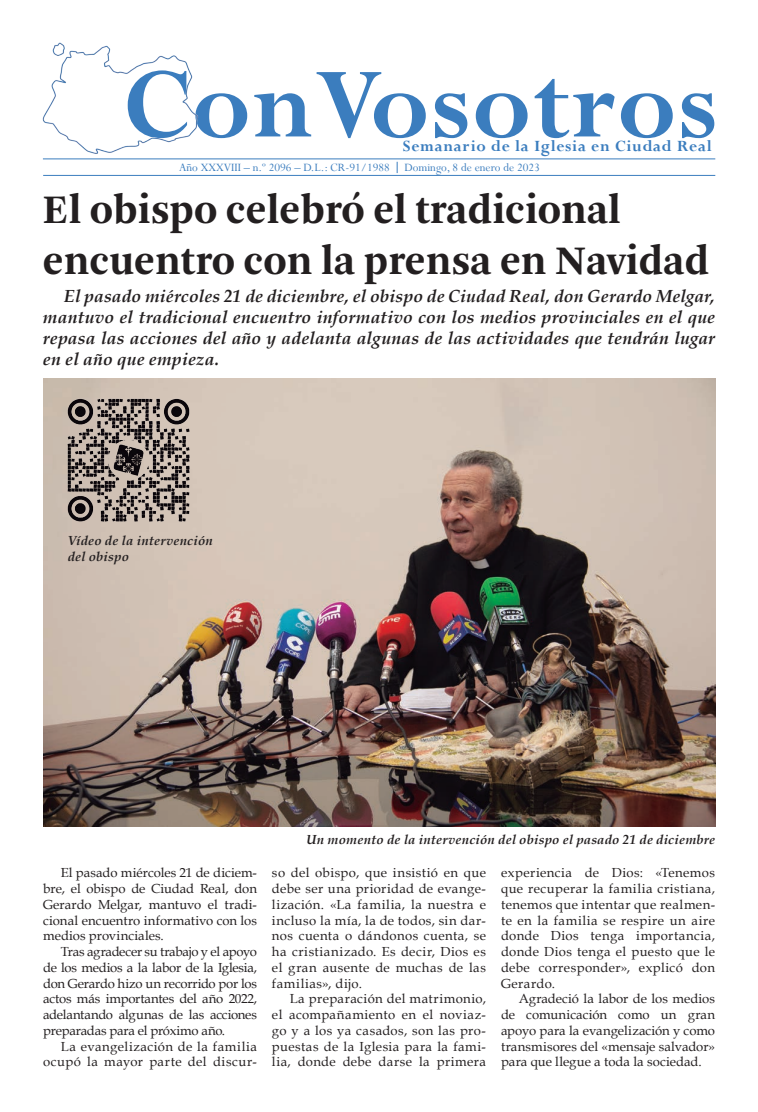
<style>
.page{position:relative;width:758px;height:1112px;background:#fff}
.page>*{position:absolute;margin:0;border:0;box-sizing:border-box;transform-origin:0 0}
.t1{font:700 110px "Perpetua";letter-spacing:.01em;color:#3b7dbe}
.TITULAR{font:700 42.5px "Arnhem";color:#231f20}
.t2{font:italic 700 17.5px/21px "Book Antiqua";letter-spacing:.01em;color:#231f20;text-align:justify}
.t3{font:700 17.5px "Perpetua";letter-spacing:.04em;color:#3b7dbe}
.t4{font:13.12px/15.8px "Book Antiqua";letter-spacing:.02em;color:#231f20;text-align:justify}
.t5{font:italic 700 13.12px/15.8px "Book Antiqua";letter-spacing:.02em;color:#231f20}
.t6{font:12.5px "Perpetua";color:#3b7dbe}
</style>
<div class="page">
<hr style="left:43px;top:159px;width:672px;height:1px;background:#3b7dbe">
<hr style="left:43px;top:175px;width:672px;height:1px;background:#3b7dbe">
<img style="left:42px;top:42px;width:156px;height:112px">
<img style="left:43px;top:379px;width:672px;height:448px">
<img style="left:60px;top:392px;width:137px;height:136px">
<h1 class="t1" style="left:123px;top:36px;width:596px">ConVosotros</h1>
<h3 class="t3" style="left:403px;top:135px;width:310px">Semanario de la Iglesia en Ciudad Real</h3>
<p class="t6" style="left:179px;top:159px;width:362px">Año XXXVIII – n.º 2096 – D.L.: CR-91/1988 Domingo, 8 de enero de 2023</p>
<p class="TITULAR" style="left:43px;top:185px;width:579px">El obispo celebró el tradicional</p>
<p class="TITULAR" style="left:43px;top:236px;width:668px">encuentro con la prensa en Navidad</p>
<p class="t2" style="left:43px;top:286px;width:673px;text-indent:21px">El pasado miércoles 21 de diciembre, el obispo de Ciudad Real, don Gerardo Melgar, mantuvo el tradicional encuentro informativo con los medios provinciales en el que repasa las acciones del año y adelanta algunas de las actividades que tendrán lugar en el año que empieza.</p>
<p class="t5" style="left:68px;top:533px;width:147px">Vídeo de la intervención del obispo</p>
<p class="t4" style="left:43px;top:865px;width:215px;text-indent:18px">El pasado miércoles 21 de diciem&shy;bre, el obispo de Ciudad Real, don Gerardo Melgar, mantuvo el tradi&shy;cional encuentro informativo con los medios provinciales.</p>
<p class="t4" style="left:43px;top:943px;width:215px;text-indent:18px">Tras agradecer su trabajo y el apoyo de los medios a la labor de la Iglesia, don Gerardo hizo un recorrido por los actos más importantes del año 2022, adelantando algunas de las acciones preparadas para el próximo año.</p>
<p class="t4" style="left:43px;top:1038px;width:215px;text-align:right">La evangelización de la familia ocupó la mayor parte del discur-</p>
<p class="t5" style="left:306px;top:831px;width:410px">Un momento de la intervención del obispo el pasado 21 de diciembre</p>
<p class="t4" style="left:272px;top:865px;width:215px">so del obispo, que insistió en que debe ser una prioridad de evange&shy;lización. «La familia, la nuestra e incluso la mía, la de todos, sin dar&shy;nos cuenta o dándonos cuenta, se ha cristianizado. Es decir, Dios es el gran ausente de muchas de las familias», dijo.</p>
<p class="t4" style="left:272px;top:991px;width:215px;text-indent:18px">La preparación del matrimonio, el acompañamiento en el noviaz&shy;go y a los ya casados, son las pro&shy;puestas de la Iglesia para la fami&shy;lia, donde debe darse la primera</p>
<p class="t4" style="left:501px;top:865px;width:215px">experiencia de Dios: «Tenemos que recuperar la familia cristiana, tenemos que intentar que realmen&shy;te en la familia se respire un aire donde Dios tenga importancia, donde Dios tenga el puesto que le debe corresponder», explicó don Gerardo.</p>
<p class="t4" style="left:501px;top:991px;width:215px;text-indent:18px">Agradeció la labor de los medios de comunicación como un gran apoyo para la evangelización y como transmisores del «mensaje salvador» para que llegue a toda la sociedad.</p>
</div>
